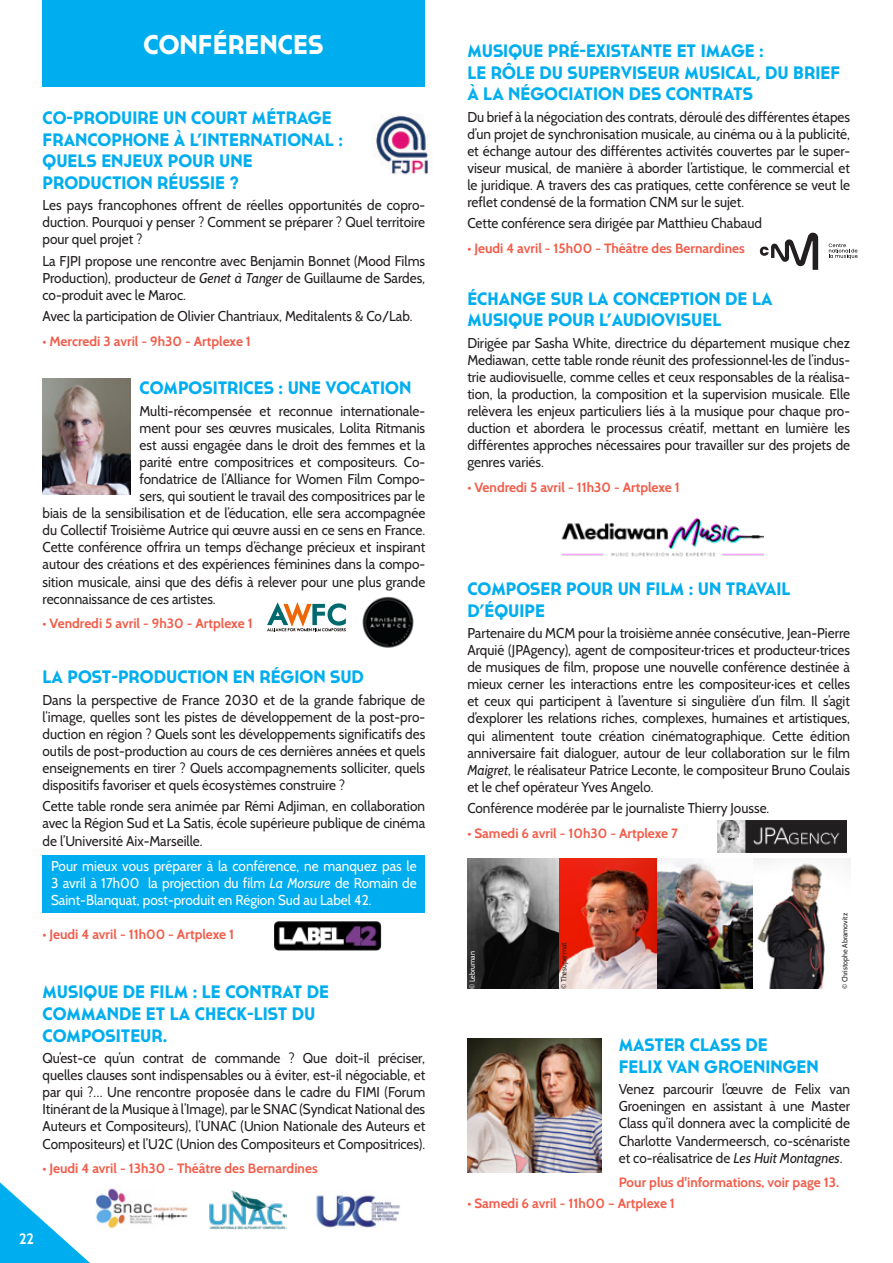
<style>
.page{position:relative;width:893px;height:1263px;background:#fff}
.page>*{position:absolute;margin:0;border:0;box-sizing:border-box;transform-origin:0 0}
.sur_titre{font:700 27px "Cassannet Plus";color:#fff}
.titre_2{font:700 18px/21.6px "Cassannet Plus";color:#00aeef}
.t1{font:700 15px "Cabin";color:#fff;scale:.95 1}
.t2{font:14.25px/17.1px "Cabin";color:#231f20;text-align:justify;scale:.95 1}
.t3{font:14.25px/17.1px "Cabin";color:#fff;text-align:justify;scale:.95 1}
.horaire{font:700 13.5px "Cabin";color:#f15e4b}
.t4{font:7.5px "Cabin";color:#231f20;scale:.95 1}
.t5{font:7.5px "Cabin";color:#fff;scale:.95 1}
.s1{font-style:italic}
</style>
<div class="page">
<div style="left:43px;top:856px;width:382px;height:57px;background:#00aeef"></div>
<svg style="left:0;top:1182px;width:90px;height:81px"></svg>
<div style="left:42px;top:0;width:383px;height:86px;background:#00aeef"></div>
<img style="left:561px;top:518px;width:203px;height:39px">
<img style="left:43px;top:378px;width:88px;height:117px">
<img style="left:718px;top:820px;width:128px;height:33px">
<img style="left:468px;top:858px;width:382px;height:131px">
<img style="left:375px;top:115px;width:55px;height:60px">
<img style="left:362px;top:596px;width:52px;height:52px">
<svg style="left:267px;top:602px;width:79px;height:29px"></svg>
<img style="left:316px;top:1195px;width:84px;height:33px">
<img style="left:209px;top:1190px;width:78px;height:39px">
<img style="left:96px;top:1188px;width:92px;height:40px">
<img style="left:274px;top:921px;width:108px;height:30px">
<img style="left:467px;top:1038px;width:135px;height:135px">
<svg style="left:760px;top:232px;width:58px;height:38px"></svg>
<svg style="left:829px;top:244px;width:29px;height:15px"></svg>
<p class="sur_titre" style="left:143px;top:28px;width:182px">CONFÉRENCES</p>
<p class="titre_2" style="left:43px;top:107px;width:302px">CO-PRODUIRE UN COURT MÉTRAGE<br>FRANCOPHONE À L’INTERNATIONAL :<br>QUELS ENJEUX POUR UNE<br>PRODUCTION RÉUSSIE ?</p>
<p class="t2" style="left:43px;top:197px;width:404px">Les pays francophones offrent de réelles opportunités de copro&shy;duction. Pourquoi y penser ? Comment se préparer ? Quel territoire pour quel projet ?</p>
<p class="t2" style="left:43px;top:252px;width:404px">La FJPI propose une rencontre avec Benjamin Bonnet (Mood Films Production), producteur de <span class="s1">Genet à Tanger</span> de Guillaume de Sardes, co-produit avec le Maroc.</p>
<p class="t2" style="left:43px;top:308px;width:391px">Avec la participation de Olivier Chantriaux, Meditalents &amp; Co/Lab.</p>
<p class="horaire" style="left:43px;top:333px;width:210px">• Mercredi 3 avril - 9h30 - Artplexe 1</p>
<p class="titre_2" style="left:139px;top:377px;width:273px">COMPOSITRICES : UNE VOCATION</p>
<p class="t2" style="left:139px;top:402px;width:302px">Multi-récompensée et reconnue internationale-</p>
<p class="t2" style="left:139px;top:419px;width:302px">ment pour ses œuvres musicales, Lolita Ritmanis</p>
<p class="t2" style="left:139px;top:436px;width:302px">est aussi engagée dans le droit des femmes et la</p>
<p class="t2" style="left:139px;top:453px;width:302px">parité entre compositrices et compositeurs. Co-</p>
<p class="t2" style="left:139px;top:470px;width:302px">fondatrice de l’Alliance for Women Film Compo-</p>
<p class="t2" style="left:139px;top:487px;width:302px">sers, qui soutient le travail des compositrices par le</p>
<p class="t2" style="left:43px;top:504px;width:404px">biais de la sensibilisation et de l’éducation, elle sera accompagnée</p>
<p class="t2" style="left:43px;top:522px;width:404px">du Collectif Troisième Autrice qui œuvre aussi en ce sens en France.</p>
<p class="t2" style="left:43px;top:539px;width:404px">Cette conférence offrira un temps d’échange précieux et inspirant</p>
<p class="t2" style="left:43px;top:556px;width:404px">autour des créations et des expériences féminines dans la compo-</p>
<p class="t2" style="left:43px;top:573px;width:404px">sition musicale, ainsi que des défis à relever pour une plus grande</p>
<p class="t2" style="left:43px;top:590px;width:184px">reconnaissance de ces artistes.</p>
<p class="horaire" style="left:43px;top:615px;width:212px">• Vendredi 5 avril - 9h30 - Artplexe 1</p>
<p class="titre_2" style="left:43px;top:666px;width:323px">LA POST-PRODUCTION EN RÉGION SUD</p>
<p class="t2" style="left:43px;top:691px;width:404px">Dans la perspective de France 2030 et de la grande fabrique de l’image, quelles sont les pistes de développement de la post-pro&shy;duction en région ? Quels sont les développements significatifs des outils de post-production au cours de ces dernières années et quels enseignements en tirer ? Quels accompagnements solliciter, quels dispositifs favoriser et quels écosystèmes construire ?</p>
<p class="t2" style="left:43px;top:798px;width:404px">Cette table ronde sera animée par Rémi Adjiman, en collaboration avec la Région Sud et La Satis, école supérieure publique de cinéma de l’Université Aix-Marseille.</p>
<p class="t3" style="left:51px;top:857px;width:386px">Pour mieux vous préparer à la conférence, ne manquez pas le 3 avril à 17h00 la projection du film <span class="s1">La Morsure</span> de Romain de Saint-Blanquat, post-produit en Région Sud au Label 42.</p>
<p class="horaire" style="left:43px;top:926px;width:193px">• Jeudi 4 avril - 11h00 - Artplexe 1</p>
<p class="titre_2" style="left:43px;top:981px;width:288px">MUSIQUE DE FILM : LE CONTRAT DE<br>COMMANDE ET LA CHECK-LIST DU<br>COMPOSITEUR.</p>
<p class="t2" style="left:43px;top:1049px;width:404px">Qu’est-ce qu’un contrat de commande ? Que doit-il préciser, quelles clauses sont indispensables ou à éviter, est-il négociable, et par qui ?… Une rencontre proposée dans le cadre du FIMI (Forum Itinérant de la Musique à l’Image), par le SNAC (Syndicat National des Auteurs et Compositeurs), l’UNAC (Union Nationale des Auteurs et Compositeurs) et l’U2C (Union des Compositeurs et Compositrices).</p>
<p class="horaire" style="left:43px;top:1160px;width:277px">• Jeudi 4 avril - 13h30 - Théâtre des Bernardines</p>
<p class="t1" style="left:19px;top:1229px;width:17px">22</p>
<p class="titre_2" style="left:467px;top:40px;width:374px">MUSIQUE PRÉ-EXISTANTE ET IMAGE :<br>LE RÔLE DU SUPERVISEUR MUSICAL, DU BRIEF<br>À LA NÉGOCIATION DES CONTRATS</p>
<p class="t2" style="left:467px;top:108px;width:404px">Du brief à la négociation des contrats, déroulé des différentes étapes d’un projet de synchronisation musicale, au cinéma ou à la publicité, et échange autour des différentes activités couvertes par le super&shy;viseur musical, de manière à aborder l’artistique, le commercial et le juridique. A travers des cas pratiques, cette conférence se veut le reflet condensé de la formation CNM sur le sujet.</p>
<p class="t2" style="left:467px;top:215px;width:312px">Cette conférence sera dirigée par Matthieu Chabaud</p>
<p class="horaire" style="left:467px;top:240px;width:279px">• Jeudi 4 avril - 15h00 - Théâtre des Bernardines</p>
<p class="titre_2" style="left:467px;top:287px;width:307px">ÉCHANGE SUR LA CONCEPTION DE LA<br>MUSIQUE POUR L’AUDIOVISUEL</p>
<p class="t2" style="left:467px;top:334px;width:404px">Dirigée par Sasha White, directrice du département musique chez Mediawan, cette table ronde réunit des professionnel·les de l’indus&shy;trie audiovisuelle, comme celles et ceux responsables de la réalisa&shy;tion, la production, la composition et la supervision musicale. Elle relèvera les enjeux particuliers liés à la musique pour chaque pro&shy;duction et abordera le processus créatif, mettant en lumière les différentes approches nécessaires pour travailler sur des projets de genres variés.</p>
<p class="horaire" style="left:467px;top:479px;width:214px">• Vendredi 5 avril - 11h30 - Artplexe 1</p>
<p class="titre_2" style="left:467px;top:578px;width:325px">COMPOSER POUR UN FILM : UN TRAVAIL<br>D’ÉQUIPE</p>
<p class="t2" style="left:467px;top:624px;width:404px">Partenaire du MCM pour la troisième année consécutive, Jean-Pierre Arquié (JPAgency), agent de compositeur·trices et producteur·trices de musiques de film, propose une nouvelle conférence destinée à mieux cerner les interactions entre les compositeur·ices et celles et ceux qui participent à l’aventure si singulière d’un film. Il s’agit d’explorer les relations riches, complexes, humaines et artistiques, qui alimentent toute création cinématographique. Cette édition anniversaire fait dialoguer, autour de leur collaboration sur le film <span class="s1">Maigret</span>, le réalisateur Patrice Leconte, le compositeur Bruno Coulais et le chef opérateur Yves Angelo.</p>
<p class="t2" style="left:467px;top:799px;width:319px">Conférence modérée par le journaliste Thierry Jousse.</p>
<p class="horaire" style="left:467px;top:825px;width:212px">• Samedi 6 avril - 10h30 - Artplexe 7</p>
<p class="t5" style="left:468px;top:989px;width:41px;rotate:-90deg">© Lebruman</p>
<p class="t4" style="left:559px;top:989px;width:51px;rotate:-90deg">© Thesupermat</p>
<p class="t4" style="left:840px;top:989px;width:81px;rotate:-90deg">© Christophe Abramovitz</p>
<p class="titre_2" style="left:619px;top:1034px;width:201px">MASTER CLASS DE<br>FELIX VAN GROENINGEN</p>
<p class="t2" style="left:619px;top:1080px;width:245px">Venez parcourir l’œuvre de Felix van Groeningen en assistant à une Master Class qu’il donnera avec la complicité de Charlotte Vandermeersch, co-scénariste et co-réalisatrice de <span class="s1">Les Huit Montagnes</span>.</p>
<p class="horaire" style="left:619px;top:1174px;width:222px">Pour plus d'informations, voir page 13.</p>
<p class="horaire" style="left:467px;top:1195px;width:209px">• Samedi 6 avril - 11h00 – Artplexe 1</p>
</div>
